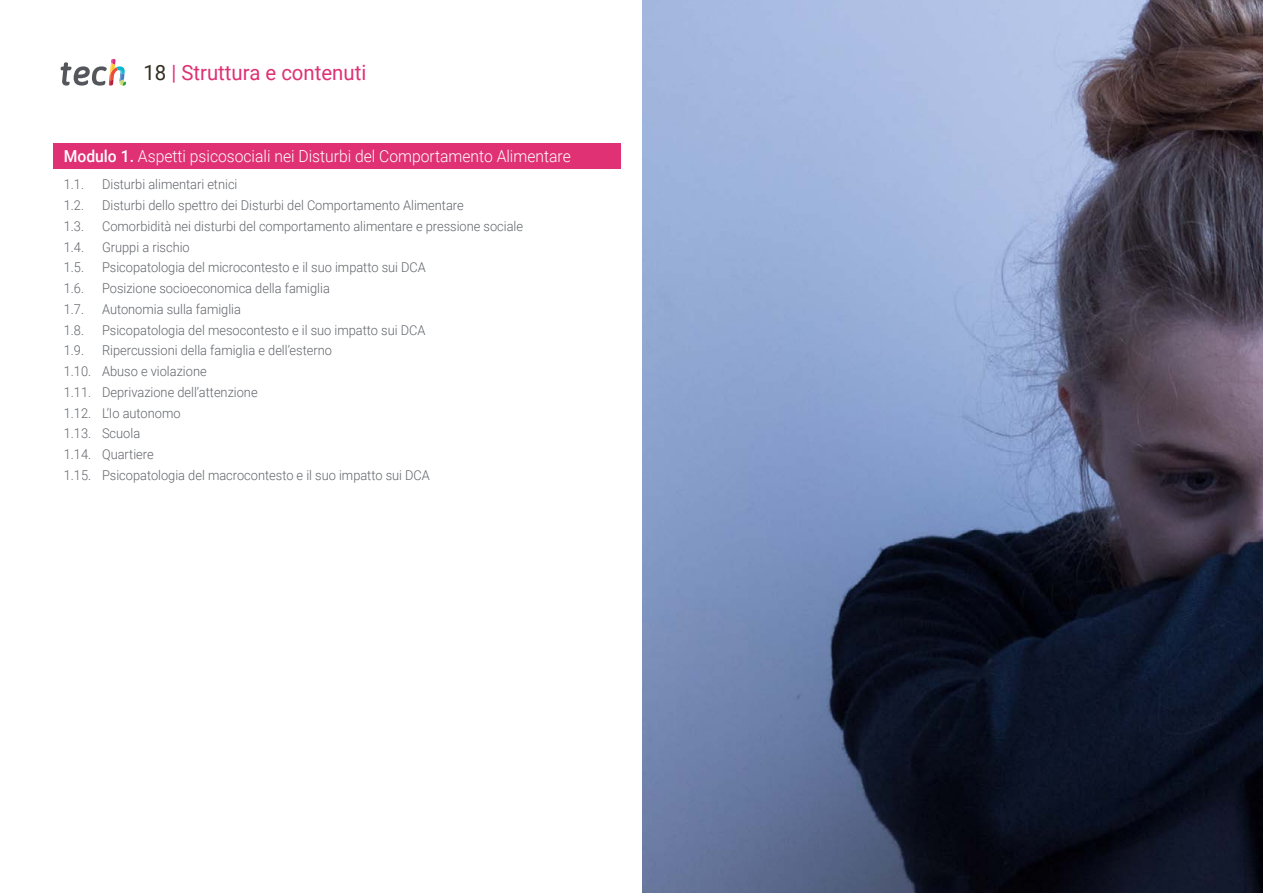
<style>
.page{position:relative;width:1263px;height:893px;background:#fff}
.page>*{position:absolute;margin:0;border:0;box-sizing:border-box;transform-origin:0 0}
.t1{font:21px "Roboto";color:#df3174}
.t2{font:300 16.5px "Roboto";color:#fff;scale:.95 1}
.t3{font:300 13.5px/20.7px "Roboto";color:#61646a;scale:.95 1}
.s1{color:#312e20}
.s2{font-weight:500}
</style>
<div class="page">
<svg style="left:61px;top:59px;width:65px;height:27px"></svg>
<div style="left:53px;top:144px;width:568px;height:25px;background:#df3174"></div>
<img style="left:642px;top:0;width:621px;height:893px">
<h1 class="t1" style="left:144px;top:57px;width:224px"><span class="s1">18</span> | Struttura e contenuti</h1>
<p class="t2" style="left:64px;top:145px;width:535px"><span class="s2">Modulo 1.</span> Aspetti psicosociali nei Disturbi del Comportamento Alimentare</p>
<p class="t3" style="left:64px;top:174px;width:23px">1.1.</p>
<p class="t3" style="left:102px;top:174px;width:144px">Disturbi alimentari etnici</p>
<p class="t3" style="left:64px;top:194px;width:23px">1.2.</p>
<p class="t3" style="left:102px;top:194px;width:382px">Disturbi dello spettro dei Disturbi del Comportamento Alimentare</p>
<p class="t3" style="left:64px;top:215px;width:23px">1.3.</p>
<p class="t3" style="left:102px;top:215px;width:445px">Comorbidità nei disturbi del comportamento alimentare e pressione sociale</p>
<p class="t3" style="left:64px;top:236px;width:23px">1.4.</p>
<p class="t3" style="left:102px;top:236px;width:94px">Gruppi a rischio</p>
<p class="t3" style="left:64px;top:257px;width:23px">1.5.</p>
<p class="t3" style="left:102px;top:257px;width:342px">Psicopatologia del microcontesto e il suo impatto sui DCA</p>
<p class="t3" style="left:64px;top:277px;width:23px">1.6.</p>
<p class="t3" style="left:102px;top:277px;width:241px">Posizione socioeconomica della famiglia</p>
<p class="t3" style="left:64px;top:298px;width:23px">1.7.</p>
<p class="t3" style="left:102px;top:298px;width:148px">Autonomia sulla famiglia</p>
<p class="t3" style="left:64px;top:319px;width:23px">1.8.</p>
<p class="t3" style="left:102px;top:319px;width:342px">Psicopatologia del mesocontesto e il suo impatto sui DCA</p>
<p class="t3" style="left:64px;top:340px;width:23px">1.9.</p>
<p class="t3" style="left:64px;top:340px;width:387px;text-indent:38px">Ripercussioni della famiglia e dell’esterno<br>1.10. Abuso e violazione<br>1.11. Deprivazione dell’attenzione<br>1.12. L’Io autonomo<br>1.13. Scuola<br>1.14. Quartiere<br>1.15. Psicopatologia del macrocontesto e il suo impatto sui DCA</p>
</div>
